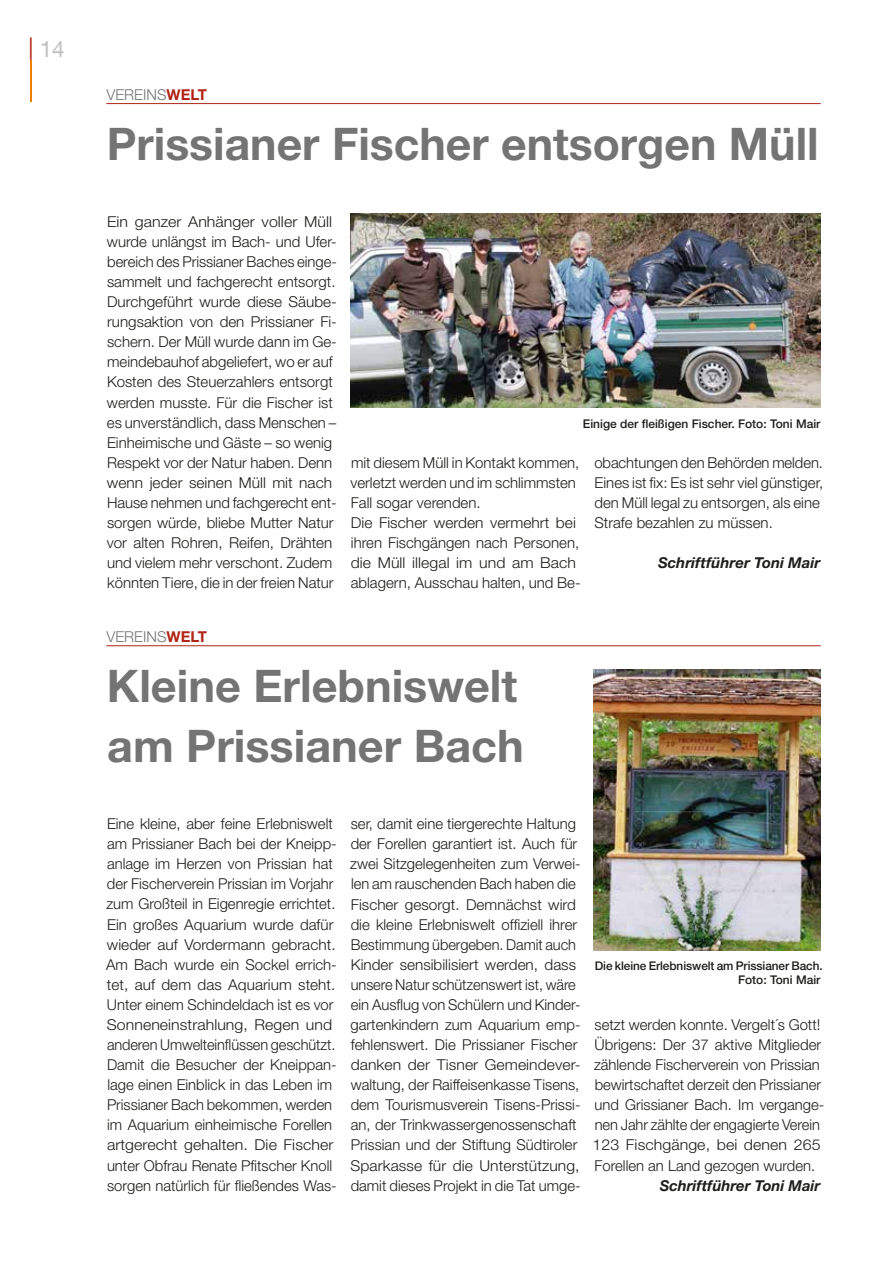
<style>
.page{position:relative;width:893px;height:1263px;background:#fff}
.page>*{position:absolute;margin:0;border:0;box-sizing:border-box;transform-origin:0 0}
.t1{font:700 45px/60px "Helvetica Neue";color:#757474}
.t2{font:22.5px "Helvetica Neue";color:#bebebe}
.t3{font:300 15px/20.1px "Helvetica Neue";color:#1d1d1b}
.t4{font:300 15px/20.1px "Helvetica Neue";color:#1d1d1b;scale:1.06 1}
.t5{font:italic 700 15px "Helvetica Neue";color:#1d1d1b}
.t6{font:300 15px "Helvetica Neue";color:#757474}
.t7{font:500 12px/14.4px "Helvetica Neue";color:#1d1d1b;text-align:right}
.s1{color:#b12417}
.s2{font-weight:700;color:#b12417}
</style>
<div class="page">
<hr style="left:106px;top:103px;width:715px;height:1px;background:#b12417">
<hr style="left:106px;top:645px;width:715px;height:1px;background:#b12417">
<img style="left:594px;top:669px;width:227px;height:281px">
<img style="left:350px;top:214px;width:471px;height:193px">
<hr style="left:30px;top:60px;width:2px;height:41px;background:#ef7d00">
<h2 class="t2" style="left:28px;top:35px;width:38px"><span class="s1">|</span> 14</h2>
<p class="t6" style="left:107px;top:86px;width:102px">VEREINS<span class="s2">WELT</span></p>
<h1 class="t1" style="left:107px;top:113px;width:713px">Prissianer Fischer entsorgen Müll</h1>
<p class="t4" style="left:107px;top:211px;width:219px">Ein ganzer Anhänger voller Müll wurde unlängst im Bach- und Ufer&shy;bereich des Prissianer Baches einge&shy;sammelt und fachgerecht entsorgt.<br>Durchgeführt wurde diese Säube&shy;rungsaktion von den Prissianer Fi&shy;schern. Der Müll wurde dann im Ge&shy;meindebauhof abgeliefert, wo er auf Kosten des Steuerzahlers entsorgt werden musste. Für die Fischer ist es unverständlich, dass Menschen – Einheimische und Gäste – so wenig Respekt vor der Natur haben. Denn wenn jeder seinen Müll mit nach Hause nehmen und fachgerecht ent&shy;sorgen würde, bliebe Mutter Natur vor alten Rohren, Reifen, Drähten und vielem mehr verschont. Zudem könnten Tiere, die in der freien Natur</p>
<p class="t7" style="left:583px;top:416px;width:239px">Einige der fleißigen Fischer. Foto: Toni Mair</p>
<p class="t3" style="left:351px;top:452px;width:231px">mit diesem Müll in Kontakt kommen, verletzt werden und im schlimmsten<br>Fall sogar verenden.<br>Die Fischer werden vermehrt bei ihren Fischgängen nach Personen, die Müll illegal im und am Bach ablagern, Ausschau halten, und Be-</p>
<p class="t3" style="left:594px;top:452px;width:230px">obachtungen den Behörden melden.<br>Eines ist fix: Es ist sehr viel günstiger, den Müll legal zu entsorgen, als eine Strafe bezahlen zu müssen.</p>
<p class="t5" style="left:658px;top:553px;width:163px">Schriftführer Toni Mair</p>
<p class="t6" style="left:107px;top:628px;width:102px">VEREINS<span class="s2">WELT</span></p>
<h1 class="t1" style="left:107px;top:655px;width:418px">Kleine Erlebniswelt am Prissianer Bach</h1>
<p class="t3" style="left:106px;top:813px;width:232px">Eine kleine, aber feine Erlebniswelt am Prissianer Bach bei der Kneipp&shy;anlage im Herzen von Prissian hat der Fischerverein Prissian im Vorjahr zum Großteil in Eigenregie errichtet.<br>Ein großes Aquarium wurde dafür wieder auf Vordermann gebracht.<br>Am Bach wurde ein Sockel errich&shy;tet, auf dem das Aquarium steht.<br>Unter einem Schindeldach ist es vor Sonneneinstrahlung, Regen und anderen Umwelteinflüssen geschützt.<br>Damit die Besucher der Kneippan&shy;lage einen Einblick in das Leben im Prissianer Bach bekommen, werden im Aquarium einheimische Forellen artgerecht gehalten. Die Fischer unter Obfrau Renate Pfitscher Knoll sorgen natürlich für fließendes Was-</p>
<p class="t3" style="left:350px;top:813px;width:232px">ser, damit eine tiergerechte Haltung der Forellen garantiert ist. Auch für zwei Sitzgelegenheiten zum Verwei&shy;len am rauschenden Bach haben die Fischer gesorgt. Demnächst wird die kleine Erlebniswelt offiziell ihrer Bestimmung übergeben. Damit auch Kinder sensibilisiert werden, dass unsere Natur schützenswert ist, wäre ein Ausflug von Schülern und Kinder&shy;gartenkindern zum Aquarium emp&shy;fehlenswert. Die Prissianer Fischer danken der Tisner Gemeindever&shy;waltung, der Raiffeisenkasse Tisens, dem Tourismusverein Tisens-Prissi&shy;an, der Trinkwassergenossenschaft Prissian und der Stiftung Südtiroler Sparkasse für die Unterstützung, damit dieses Projekt in die Tat umge-</p>
<p class="t7" style="left:595px;top:958px;width:229px">Die kleine Erlebniswelt am Prissianer Bach.<br>Foto: Toni Mair</p>
<p class="t3" style="left:593px;top:1014px;width:233px">setzt werden konnte. Vergelt´s Gott!<br>Übrigens: Der 37 aktive Mitglieder zählende Fischerverein von Prissian bewirtschaftet derzeit den Prissianer und Grissianer Bach. Im vergange&shy;nen Jahr zählte der engagierte Verein 123 Fischgänge, bei denen 265<br>Forellen an Land gezogen wurden.</p>
<p class="t5" style="left:660px;top:1176px;width:162px">Schriftführer Toni Mair</p>
</div>
